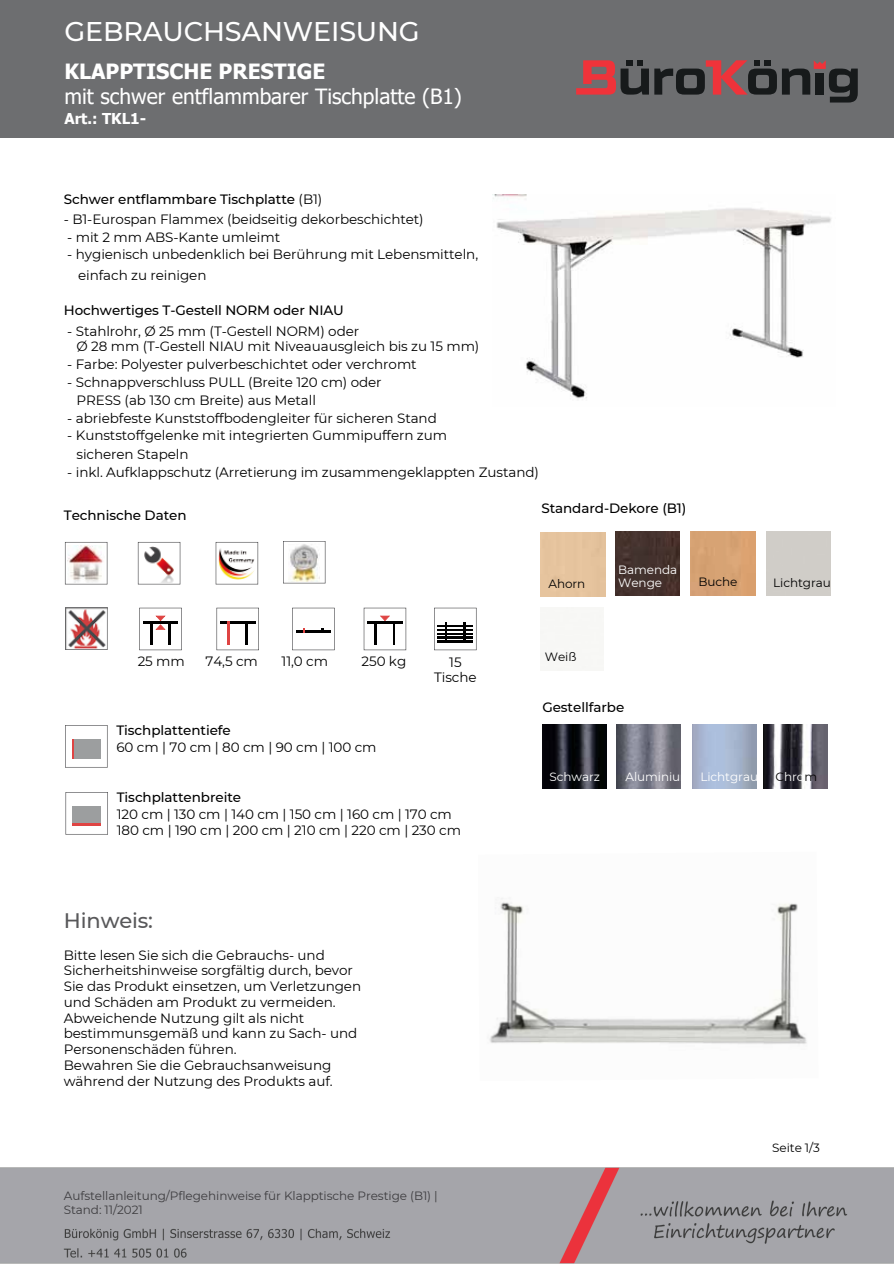
<style>
.page{position:relative;width:894px;height:1264px;background:#fff}
.page>*{position:absolute;margin:0;border:0;box-sizing:border-box;transform-origin:0 0}
.t1{font:500 27px "Montserrat";letter-spacing:-.005em;color:#fff}
.t2{font:21px/24.8px "Tahoma";color:#fff}
.t3{font:500 21px "Montserrat";letter-spacing:-.005em;color:#58585a}
.t4{font:700 15px "Tahoma";color:#fff}
.t5{font:13.5px/15.8px "Montserrat";letter-spacing:-.005em;color:#000}
.t6{font:500 13.5px "Montserrat";letter-spacing:-.005em;color:#000}
.t7{font:12px/13.5px "Montserrat";letter-spacing:-.005em;color:#3e3d40}
.t8{font:12px/13.5px "Montserrat";letter-spacing:-.005em;color:#fff}
.t9{font:12px "Montserrat";letter-spacing:-.005em;color:#000}
.s1{font-weight:700}
.s2{font-weight:400}
.s3{font-weight:500}
.s4{color:#000}
</style>
<div class="page">
<img style="left:0;top:1167px;width:893px;height:96px">
<div style="left:0;top:0;width:893px;height:137px;background:#6d6e70"></div>
<svg style="left:576px;top:60px;width:72px;height:35px"></svg>
<svg style="left:654px;top:60px;width:203px;height:42px"></svg>
<svg style="left:215px;top:542px;width:43px;height:42px"></svg>
<svg style="left:292px;top:607px;width:42px;height:43px"></svg>
<svg style="left:434px;top:607px;width:42px;height:43px"></svg>
<hr style="left:438px;top:625px;width:34px;height:1px;background:#000">
<svg style="left:138px;top:542px;width:42px;height:42px"></svg>
<svg style="left:65px;top:542px;width:42px;height:42px"></svg>
<svg style="left:139px;top:607px;width:43px;height:43px"></svg>
<svg style="left:216px;top:607px;width:43px;height:43px"></svg>
<svg style="left:363px;top:607px;width:43px;height:43px"></svg>
<img style="left:219px;top:547px;width:37px;height:33px">
<img style="left:143px;top:546px;width:32px;height:36px">
<img style="left:68px;top:545px;width:37px;height:37px">
<svg style="left:65px;top:725px;width:43px;height:42px"></svg>
<svg style="left:65px;top:792px;width:43px;height:42px"></svg>
<hr style="left:72px;top:823px;width:29px;height:2px;background:#df4443">
<svg style="left:283px;top:541px;width:42px;height:42px"></svg>
<img style="left:489px;top:898px;width:318px;height:146px">
<img style="left:542px;top:724px;width:64px;height:64px">
<img style="left:616px;top:724px;width:64px;height:64px">
<img style="left:763px;top:724px;width:64px;height:64px">
<img style="left:493px;top:195px;width:339px;height:205px">
<img style="left:615px;top:531px;width:64px;height:64px">
<svg style="left:65px;top:607px;width:43px;height:42px"></svg>
<p class="t1" style="left:64px;top:15px;width:357px">GEBRAUCHSANWEISUNG</p>
<p class="t2" style="left:64px;top:59px;width:399px"><span class="s1">KLAPPTISCHE PRESTIGE<br></span>mit schwer entflammbarer Tischplatte (B1)</p>
<p class="t4" style="left:64px;top:109px;width:83px">Art.: TKL1-</p>
<p class="t6" style="left:64px;top:191px;width:260px">Schwer entflammbare Tischplatte <span class="s2">(B1)</span></p>
<p class="t5" style="left:64px;top:211px;width:361px">- B1-Eurospan Flammex (beidseitig dekorbeschichtet)</p>
<p class="t5" style="left:67px;top:229px;width:214px">- mit 2 mm ABS-Kante umleimt</p>
<p class="t5" style="left:67px;top:246px;width:412px">- hygienisch unbedenklich bei Berührung mit Lebensmitteln,</p>
<p class="t5" style="left:78px;top:267px;width:130px">ei nfach zu rei nigen</p>
<p class="t6" style="left:64px;top:302px;width:281px">Hochwertiges T-Gestell NORM oder NIAU</p>
<p class="t5" style="left:67px;top:323px;width:293px">- Stahlrohr, Ø 25 mm (T-Gestell NORM) oder</p>
<p class="t5" style="left:76px;top:339px;width:404px">Ø 28 mm (T-Gestell NIAU mit Niveauausgleich bis zu 15 mm)</p>
<p class="t5" style="left:67px;top:357px;width:351px">- Farbe: Polyester pulverbeschichtet oder verchromt</p>
<p class="t5" style="left:67px;top:375px;width:316px">- Schnappverschluss PULL (Breite 120 cm) oder</p>
<p class="t5" style="left:76px;top:393px;width:241px">PRESS (ab 130 cm Breite) aus Metall</p>
<p class="t5" style="left:67px;top:411px;width:371px">- abriebfeste Kunststoffbodengleiter für sicheren Stand</p>
<p class="t5" style="left:67px;top:427px;width:381px">- Kunststoffgelenke mit i ntegrierten Gummi puffern zum</p>
<h2 class="t5" style="left:76px;top:447px;width:113px">sicheren Stapeln</h2>
<h5 class="t5" style="left:67px;top:465px;width:473px">- i nkl. Aufklappschutz (Arretierung i m zusammengeklappten Zustand)</h5>
<p class="t6" style="left:64px;top:506px;width:124px">Technische Daten</p>
<p class="t6" style="left:541px;top:500px;width:146px">Standard-Dekore (B1)</p>
<h5 class="t9" style="left:548px;top:576px;width:38px">Ahorn</h5>
<h5 class="t8" style="left:618px;top:562px;width:60px">Bamenda<br>Wenge</h5>
<p class="t9" style="left:698px;top:574px;width:40px">Buche</p>
<p class="t5" style="left:138px;top:653px;width:49px">25 mm</p>
<p class="t5" style="left:205px;top:653px;width:54px">74,5 cm</p>
<p class="t5" style="left:281px;top:653px;width:48px">11,0 cm</p>
<h5 class="t5" style="left:361px;top:653px;width:46px">250 kg</h5>
<h4 class="t5" style="left:434px;top:653px;width:44px;text-align:center">15<br>Tische</h4>
<h5 class="t5" style="left:116px;top:721px;width:262px;line-height:16.8px"><span class="s3">Tischplattentiefe<br></span>60cm|70cm|80cm|90cm|100cm</h5>
<h5 class="t9" style="left:544px;top:649px;width:33px">Wei ß</h5>
<p class="t6" style="left:542px;top:699px;width:83px">Gestellfarbe</p>
<p class="t9" style="left:773px;top:575px;width:59px">Lichtgrau</p>
<p class="t5" style="left:117px;top:788px;width:345px;line-height:16.8px"><span class="s3">Tischplattenbreite<br></span>120 cm | 130 cm | 140 cm | 150 cm | 160 cm | 170 cm<br>180 cm | 190 cm | 200 cm | 210 cm | 220 cm | 230 cm</p>
<h2 class="t3" style="left:64px;top:908px;width:91px">Hi nweis:</h2>
<p class="t5" style="left:64px;top:946px;width:299px">Bitte lesen Sie sich die Gebrauchs- und Sicherheitshi nweise sorgfältig durch, bevor Sie das Produkt ei nsetzen, um Verletzungen und Schäden am Produkt zu vermeiden.<br>Abweichende Nutzung gi lt als nicht<br>besti mmunsgemäß und kann zu Sach- und Personenschäden führen.<br>Bewahren Sie die Gebrauchsanweisung während der Nutzung des Produkts auf.</p>
<p class="t7" style="left:64px;top:1189px;width:375px">Aufstellanleitung/Pflegehi nweise für Klapptische Prestige (B1) |<br>Stand: 11/2021</p>
<h5 class="t8" style="left:549px;top:769px;width:52px">Schwarz</h5>
<h5 class="t8" style="left:625px;top:769px;width:69px">Aluminium</h5>
<p class="t8" style="left:700px;top:769px;width:59px">Lichtgrau</p>
<p class="t8" style="left:775px;top:769px;width:43px"><span class="s4">C</span>hro<span class="s4">m</span></p>
<p class="t9" style="left:772px;top:1140px;width:49px">Seite 1/3</p>
</div>
